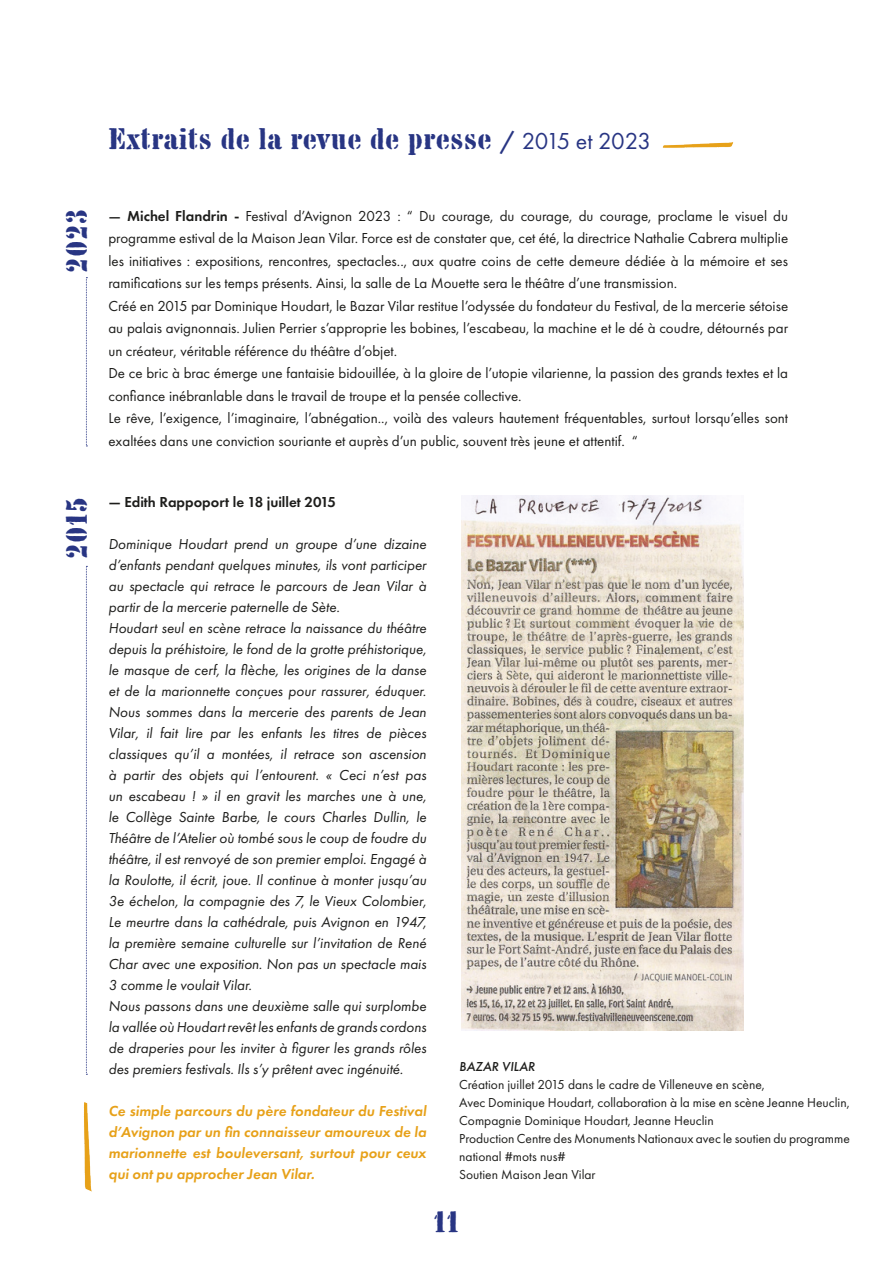
<style>
.page{position:relative;width:893px;height:1263px;background:#fff}
.page>*{position:absolute;margin:0;border:0;box-sizing:border-box;transform-origin:0 0}
.t1{font:30px "Chaillot";color:#283583}
.t2{font:italic 15px/21px "Futura PT";color:#1d1d1b;text-align:justify}
.t3{font:15px/22.5px "Futura PT";color:#1d1d1b;text-align:justify}
.t4{font:italic 600 15px/21px "Futura PT";color:#e7a119;text-align:justify}
.t5{font:600 15px "Futura PT";color:#1d1d1b}
.t6{font:13.5px/18px "Futura PT";color:#1d1d1b}
.t7{font:italic 500 13.5px "Futura PT";color:#1d1d1b}
.s1{font-family:"Futura PT";font-weight:500;font-size:24px}
.s2{font-family:"Futura PT";font-size:24px}
.s3{font-weight:500}
.s4{font-weight:600}
</style>
<div class="page">
<img style="left:662px;top:142px;width:71px;height:6px">
<img style="left:83px;top:1102px;width:9px;height:89px">
<img style="left:462px;top:495px;width:281px;height:535px">
<svg style="left:86px;top:277px;width:1px;height:169px"></svg>
<svg style="left:86px;top:566px;width:1px;height:509px"></svg>
<p class="t1" style="left:108px;top:121px;width:544px">Extraits de la revue de presse <span class="s1">/</span> <span class="s2">2015 et 2023</span></p>
<p class="t1" style="left:59px;top:273px;width:65px;rotate:-90deg">2023</p>
<p class="t1" style="left:59px;top:558px;width:62px;rotate:-90deg">2015</p>
<p class="t3" style="left:108px;top:205px;width:681px"><span class="s3">—</span> <span class="s4">Michel Flandrin -</span> Festival d’Avignon 2023 : “ Du courage, du courage, du courage, proclame le visuel du programme estival de la Maison Jean Vilar. Force est de constater que, cet été, la directrice Nathalie Cabrera multiplie les initiatives : expositions, rencontres, spectacles.., aux quatre coins de cette demeure dédiée à la mémoire et ses ramifications sur les temps présents. Ainsi, la salle de La Mouette sera le théâtre d’une transmission.</p>
<p class="t3" style="left:108px;top:295px;width:681px">Créé en 2015 par Dominique Houdart, le Bazar Vilar restitue l’odyssée du fondateur du Festival, de la mercerie sétoise au palais avignonnais. Julien Perrier s’approprie les bobines, l’escabeau, la machine et le dé à coudre, détournés par un créateur, véritable référence du théâtre d’objet.</p>
<p class="t3" style="left:108px;top:362px;width:681px">De ce bric à brac émerge une fantaisie bidouillée, à la gloire de l’utopie vilarienne, la passion des grands textes et la confiance inébranlable dans le travail de troupe et la pensée collective.</p>
<p class="t3" style="left:108px;top:407px;width:681px">Le rêve, l’exigence, l’imaginaire, l’abnégation.., voilà des valeurs hautement fréquentables, surtout lorsqu’elles sont exaltées dans une conviction souriante et auprès d’un public, souvent très jeune et attentif. “</p>
<p class="t5" style="left:108px;top:492px;width:229px">— Edith Rappoport le 18 juillet 2015</p>
<p class="t2" style="left:108px;top:533px;width:319px">Dominique Houdart prend un groupe d’une dizaine d’enfants pendant quelques minutes, ils vont participer au spectacle qui retrace le parcours de Jean Vilar à partir de la mercerie paternelle de Sète.</p>
<p class="t2" style="left:108px;top:617px;width:319px">Houdart seul en scène retrace la naissance du théâtre depuis la préhistoire, le fond de la grotte préhistorique, le masque de cerf, la flèche, les origines de la danse et de la marionnette conçues pour rassurer, éduquer.<br>Nous sommes dans la mercerie des parents de Jean Vilar, il fait lire par les enfants les titres de pièces classiques qu’il a montées, il retrace son ascension à partir des objets qui l’entourent. « Ceci n’est pas un escabeau ! » il en gravit les marches une à une, le Collège Sainte Barbe, le cours Charles Dullin, le Théâtre de l’Atelier où tombé sous le coup de foudre du théâtre, il est renvoyé de son premier emploi. Engagé à la Roulotte, il écrit, joue. Il continue à monter jusqu’au 3e échelon, la compagnie des 7, le Vieux Colombier, Le meurtre dans la cathédrale, puis Avignon en 1947, la première semaine culturelle sur l’invitation de René Char avec une exposition. Non pas un spectacle mais 3 comme le voulait Vilar.</p>
<p class="t2" style="left:108px;top:995px;width:319px">Nous passons dans une deuxième salle qui surplombe la vallée où Houdart revêt les enfants de grands cordons de draperies pour les inviter à figurer les grands rôles des premiers festivals. Ils s’y prêtent avec ingénuité.</p>
<p class="t4" style="left:108px;top:1100px;width:319px">Ce simple parcours du père fondateur du Festival d’Avignon par un fin connaisseur amoureux de la marionnette est bouleversant, surtout pour ceux qui ont pu approcher Jean Vilar.</p>
<p class="t7" style="left:459px;top:1058px;width:77px">BAZAR VILAR</p>
<p class="t6" style="left:459px;top:1075px;width:307px">Création juillet 2015 dans le cadre de Villeneuve en scène,</p>
<p class="t6" style="left:459px;top:1093px;width:392px">Avec Dominique Houdart, collaboration à la mise en scène Jeanne Heuclin,<br>Compagnie Dominique Houdart, Jeanne Heuclin</p>
<p class="t6" style="left:459px;top:1129px;width:392px">Production Centre des Monuments Nationaux avec le soutien du programme national #mots nus#</p>
<p class="t6" style="left:459px;top:1165px;width:138px">Soutien Maison Jean Vilar</p>
<p class="t1" style="left:433px;top:1204px;width:28px">11</p>
</div>
